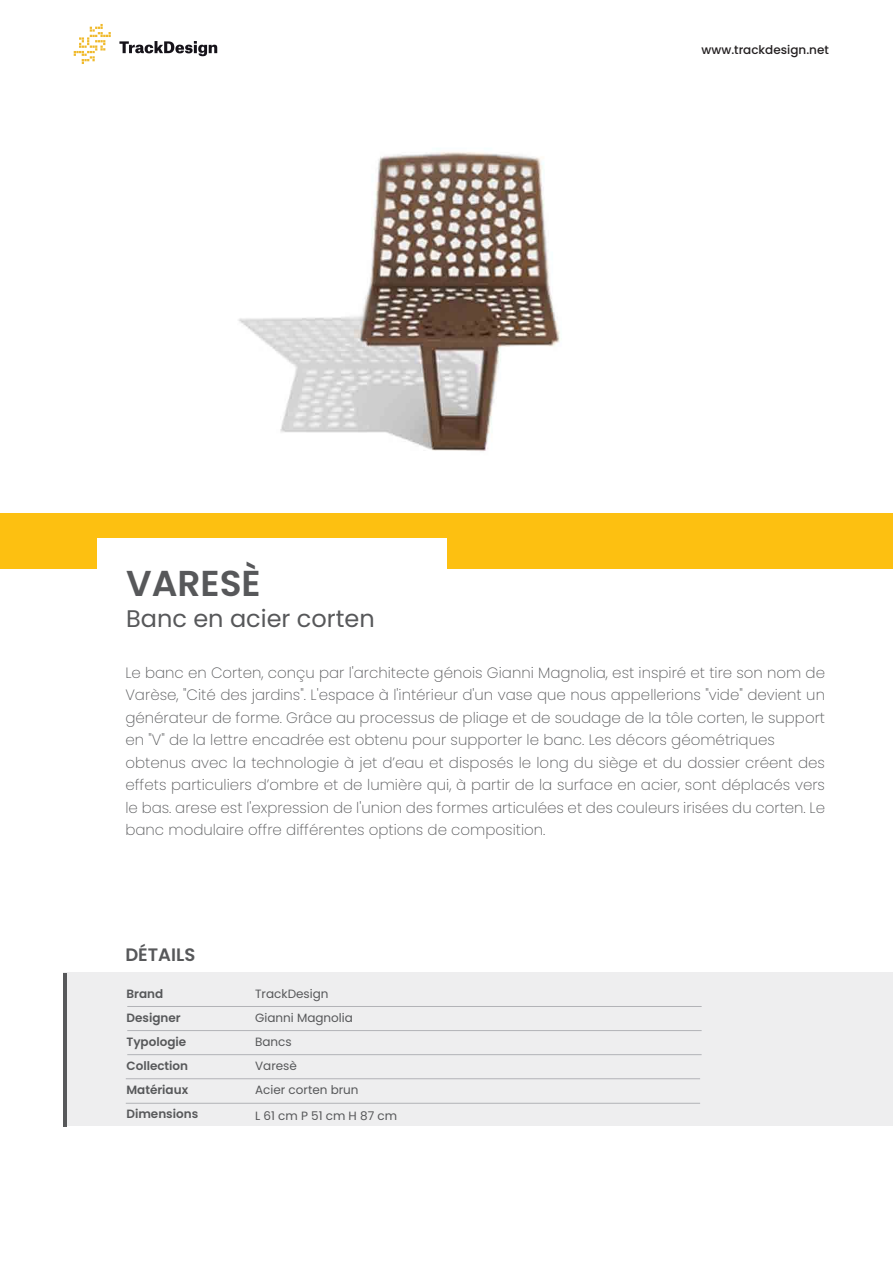
<style>
.page{position:relative;width:893px;height:1263px;background:#fff}
.page>*{position:absolute;margin:0;border:0;box-sizing:border-box;transform-origin:0 0}
.t1{font:600 36px "Poppins";color:#57585a}
.t2{font:24px "Poppins";color:#57585a}
.t3{font:600 18px "Poppins";color:#57585a}
.t4{font:200 15px/22.5px "Poppins";color:#57585a}
.t5{font:12px/24px "Poppins";color:#57585a}
.t6{font:600 12px/24px "Poppins";color:#57585a}
.t7{font:500 12px "Poppins";color:#231f20}
</style>
<div class="page">
<img style="left:73px;top:23px;width:145px;height:41px">
<div style="left:0;top:474px;width:893px;height:95px;background:#fdc011"></div>
<div style="left:97px;top:538px;width:349px;height:61px;background:#fff"></div>
<div style="left:64px;top:973px;width:829px;height:153px;background:#eeeeef"></div>
<hr style="left:64px;top:973px;width:3px;height:154px;background:#57585a">
<hr style="left:127px;top:1006px;width:575px;height:1px;background:#b2b3b7">
<hr style="left:127px;top:1030px;width:575px;height:1px;background:#b2b3b7">
<hr style="left:127px;top:1054px;width:575px;height:1px;background:#b2b3b7">
<hr style="left:126px;top:1103px;width:574px;height:1px;background:#b2b3b7">
<img style="left:0;top:152px;width:893px;height:360px">
<hr style="left:126px;top:1078px;width:574px;height:1px;background:#b2b3b7">
<h1 class="t1" style="left:126px;top:562px;width:136px">VARESÈ</h1>
<h2 class="t2" style="left:126px;top:605px;width:250px">Banc en acier corten</h2>
<p class="t7" style="left:702px;top:43px;width:129px">www.trackdesign.net</p>
<p class="t4" style="left:125px;top:661px;width:701px">Le banc en Corten, conçu par l'architecte génois Gianni Magnolia, est inspiré et tire son nom de Varèse, "Cité des jardins". L'espace à l'intérieur d'un vase que nous appellerions "vide" devient un générateur de forme. Grâce au processus de pliage et de soudage de la tôle corten, le support en "V" de la lettre encadrée est obtenu pour supporter le banc. Les décors géométriques obtenus avec la technologie à jet d’eau et disposés le long du siège et du dossier créent des effets particuliers d’ombre et de lumière qui, à partir de la surface en acier, sont déplacés vers le bas. arese est l'expression de l'union des formes articulées et des couleurs irisées du corten. Le banc modulaire offre différentes options de composition.</p>
<p class="t3" style="left:125px;top:944px;width:71px">DÉTAILS</p>
<p class="t6" style="left:126px;top:982px;width:63px">Brand<br>Designer<br>Typologie<br>Collection<br>Matériaux</p>
<p class="t5" style="left:255px;top:982px;width:105px">TrackDesign<br>Gianni Magnolia<br>Bancs<br>Varesè<br>Acier corten brun</p>
<p class="t6" style="left:126px;top:1101px;width:73px">Dimensions</p>
<p class="t5" style="left:255px;top:1103px;width:143px">L 61 cm P 51 cm H 87 cm</p>
</div>
